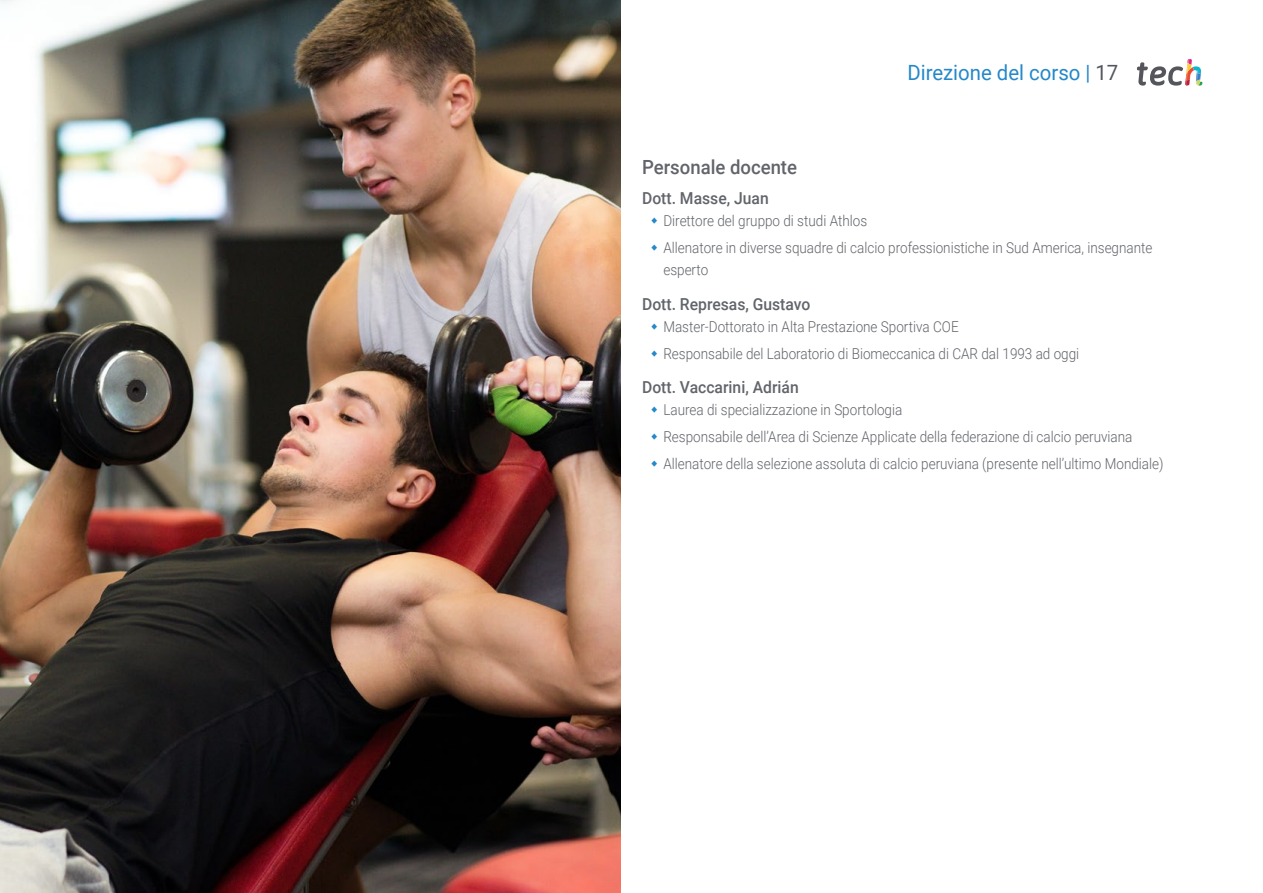
<style>
.page{position:relative;width:1263px;height:893px;background:#fff}
.page>*{position:absolute;margin:0;border:0;box-sizing:border-box;transform-origin:0 0}
.t1{font:21px "Roboto";color:#2488c9}
.t2{font:500 19.5px "Roboto";color:#61646a;scale:.95 1}
.t3{font:500 16.5px "Roboto";color:#61646a;scale:.95 1}
.t4{font:300 15px/26.7px "Roboto";color:#61646a;scale:.9 1}
.s1{color:#52555b}
</style>
<div class="page">
<img style="left:0;top:0;width:621px;height:893px">
<svg style="left:1137px;top:59px;width:65px;height:27px"></svg>
<h1 class="t1" style="left:907px;top:57px;width:213px">Direzione del corso | <span class="s1">17</span></h1>
<h2 class="t2" style="left:642px;top:153px;width:165px">Personale docente</h2>
<p class="t3" style="left:642px;top:186px;width:135px">Dott. Masse, Juan</p>
<p class="t4" style="left:663px;top:207px;width:545px">Direttore del gruppo di studi Athlos<br>Allenatore in diverse squadre di calcio professionistiche in Sud America, insegnante</p>
<p class="t4" style="left:663px;top:256px;width:51px">esperto</p>
<p class="t3" style="left:642px;top:292px;width:179px">Dott. Represas, Gustavo</p>
<p class="t4" style="left:663px;top:313px;width:464px">Master-Dottorato in Alta Prestazione Sportiva COE<br>Responsabile del Laboratorio di Biomeccanica di CAR dal 1993 ad oggi</p>
<p class="t3" style="left:642px;top:376px;width:166px">Dott. Vaccarini, Adrián</p>
<p class="t4" style="left:663px;top:396px;width:557px">Laurea di specializzazione in Sportologia<br>Responsabile dell’Area di Scienze Applicate della federazione di calcio peruviana<br>Allenatore della selezione assoluta di calcio peruviana (presente nell’ultimo Mondiale)</p>
</div>
